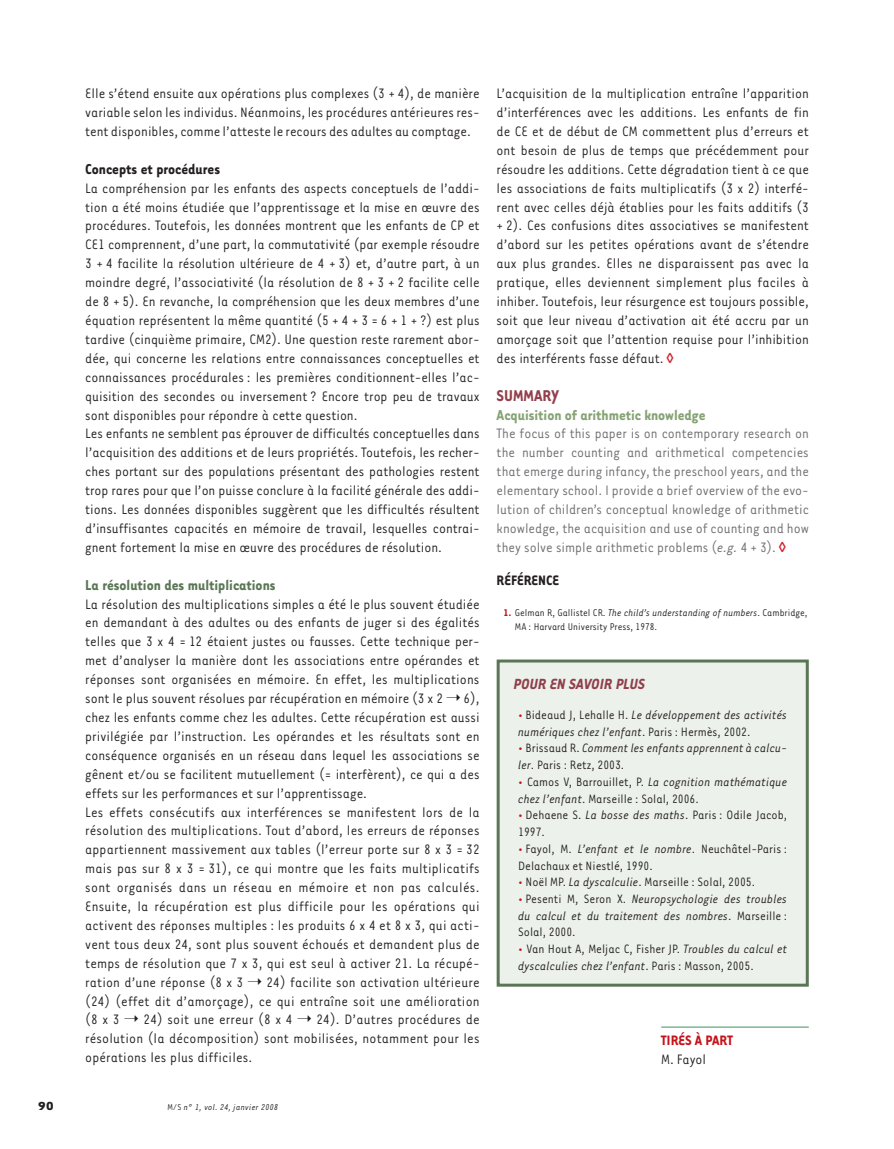
<style>
.page{position:relative;width:894px;height:1149px;background:#fff}
.page>*{position:absolute;margin:0;border:0;box-sizing:border-box;transform-origin:0 0}
.t1{font:700 18px "Tarzana Narrow";color:#913f4b}
.t2{font:italic 700 16.95px "Tarzana Narrow";color:#913f4b}
.t3{font:700 16.5px "Tarzana Narrow";color:#86a375}
.t4{font:700 16.5px "Tarzana Narrow";color:#5a7755}
.t5{font:700 16.5px "Tarzana Narrow";color:#231f20}
.t6{font:15.75px/18.9px "Tarzana Narrow";color:#231f20;text-align:justify}
.t7{font:15.75px/18.9px "Tarzana Narrow";color:#6c6d70;text-align:justify}
.t8{font:700 15.75px "Tarzana Narrow";color:#c4121a}
.t9{font:700 15.75px "Tarzana Narrow";color:#231f20}
.t10{font:13.95px/16.8px "Tarzana Narrow";color:#231f20}
.t11{font:italic 13.95px/16.8px "Tarzana Narrow";color:#231f20}
.t12{font:700 13.5px "Tarzana Wide";color:#231f20}
.t13{font:11.25px/13.5px "Tarzana Narrow";color:#231f20}
.t14{font:italic 9.75px "Tarzana Narrow";letter-spacing:.025em;color:#231f20}
.s1{font-style:normal}
.s2{font-style:italic}
.s3{font-weight:700;color:#c4121a}
.s4{font-style:normal;color:#c4121a}
.s5{color:#c4121a}
</style>
<div class="page">
<hr style="left:661px;top:1026px;width:147px;height:2px;background:#7db894">
<div style="left:498px;top:661px;width:308px;height:324px;background:#ecf1eb"></div>
<div style="left:496px;top:659px;width:312px;height:327px;border:3px solid #5a7755"></div>
<p class="t6" style="left:85px;top:85px;width:396px">Elle s’étend ensuite aux opérations plus complexes (3 + 4), de manière variable selon les individus. Néanmoins, les procédures antérieures res&shy;tent disponibles, comme l’atteste le recours des adultes au comptage.</p>
<p class="t5" style="left:85px;top:163px;width:136px">Concepts et procédures</p>
<p class="t6" style="left:85px;top:180px;width:396px;text-align:left">La compréhension par les enfants des aspects conceptuels de l’addi&shy;tion a été moins étudiée que l’apprentissage et la mise en œuvre des procédures. Toutefois, les données montrent que les enfants de CP et CE1 comprennent, d’une part, la commutativité (par exemple résoudre 3 + 4 facilite la résolution ultérieure de 4 + 3) et, d’autre part, à un moindre degré, l’associativité (la résolution de 8 + 3 + 2 facilite celle de 8 + 5). En revanche, la compréhension que les deux membres d’une équation représentent la même quantité (5 + 4 + 3 = 6 + 1 + ?) est plus tardive (cinquième primaire, CM2). Une question reste rarement abor&shy;dée, qui concerne les relations entre connaissances conceptuelles et connaissances procédurales : les premières conditionnent-elles l’ac&shy;quisition des secondes ou inversement ? Encore trop peu de travaux sont disponibles pour répondre à cette question.<br>Les enfants ne semblent pas éprouver de difficultés conceptuelles dans l’acquisition des additions et de leurs propriétés. Toutefois, les recher&shy;ches portant sur des populations présentant des pathologies restent trop rares pour que l’on puisse conclure à la facilité générale des addi&shy;tions. Les données disponibles suggèrent que les difficultés résultent d’insuffisantes capacités en mémoire de travail, lesquelles contrai&shy;gnent fortement la mise en œuvre des procédures de résolution.</p>
<p class="t4" style="left:85px;top:579px;width:192px">La résolution des multiplications</p>
<p class="t6" style="left:85px;top:596px;width:396px;text-align:left">La résolution des multiplications simples a été le plus souvent étudiée en demandant à des adultes ou des enfants de juger si des égalités telles que 3 x 4 = 12 étaient justes ou fausses. Cette technique per&shy;met d’analyser la manière dont les associations entre opérandes et réponses sont organisées en mémoire. En effet, les multiplications sont le plus souvent résolues par récupération en mémoire (3 x 2 ➝ 6), chez les enfants comme chez les adultes. Cette récupération est aussi privilégiée par l’instruction. Les opérandes et les résultats sont en conséquence organisés en un réseau dans lequel les associations se gênent et/ou se facilitent mutuellement (= interfèrent), ce qui a des effets sur les performances et sur l’apprentissage.<br>Les effets consécutifs aux interférences se manifestent lors de la résolution des multiplications. Tout d’abord, les erreurs de réponses appartiennent massivement aux tables (l’erreur porte sur 8 x 3 = 32 mais pas sur 8 x 3 = 31), ce qui montre que les faits multiplicatifs sont organisés dans un réseau en mémoire et non pas calculés.<br>Ensuite, la récupération est plus difficile pour les opérations qui activent des réponses multiples : les produits 6 x 4 et 8 x 3, qui acti&shy;vent tous deux 24, sont plus souvent échoués et demandent plus de temps de résolution que 7 x 3, qui est seul à activer 21. La récupé&shy;ration d’une réponse (8 x 3 ➝ 24) facilite son activation ultérieure (24) (effet dit d’amorçage), ce qui entraîne soit une amélioration (8 x 3 ➝ 24) soit une erreur (8 x 4 ➝ 24). D’autres procédures de résolution (la décomposition) sont mobilisées, notamment pour les opérations les plus difficiles.</p>
<p class="t12" style="left:38px;top:1101px;width:18px">90</p>
<p class="t14" style="left:167px;top:1103px;width:112px"><span class="s1">M/S</span> n° 1, vol. 24, janvier 2008</p>
<p class="t6" style="left:496px;top:85px;width:313px">L’acquisition de la multiplication entraîne l’apparition d’interférences avec les additions. Les enfants de fin de CE et de début de CM commettent plus d’erreurs et ont besoin de plus de temps que précédemment pour résoudre les additions. Cette dégradation tient à ce que les associations de faits multiplicatifs (3 x 2) interfé&shy;rent avec celles déjà établies pour les faits additifs (3 + 2). Ces confusions dites associatives se manifestent d’abord sur les petites opérations avant de s’étendre aux plus grandes. Elles ne disparaissent pas avec la pratique, elles deviennent simplement plus faciles à inhiber. Toutefois, leur résurgence est toujours possible, soit que leur niveau d’activation ait été accru par un amorçage soit que l’attention requise pour l’inhibition des interférents fasse défaut.</p>
<p class="t1" style="left:496px;top:389px;width:64px">SUMMARY</p>
<p class="t3" style="left:496px;top:409px;width:210px">Acquisition of arithmetic knowledge</p>
<p class="t7" style="left:496px;top:426px;width:313px">The focus of this paper is on contemporary research on the number counting and arithmetical competencies that emerge during infancy, the preschool years, and the elementary school. I provide a brief overview of the evo&shy;lution of children’s conceptual knowledge of arithmetic knowledge, the acquisition and use of counting and how they solve simple arithmetic problems (<span class="s2">e.g.</span> 4 + 3).</p>
<p class="t9" style="left:496px;top:575px;width:64px">RÉFÉRENCE</p>
<p class="t13" style="left:514px;top:607px;width:294px;text-indent:-11px"><span class="s3">1.</span> Gelman R, Gallistel CR. <span class="s2">The child’s understanding of numbers</span>. Cambridge,<br>MA : Harvard University Press, 1978.</p>
<p class="t2" style="left:513px;top:678px;width:133px">POUR EN SAVOIR PLUS</p>
<p class="t11" style="left:518px;top:707px;width:270px"><span class="s4">•</span> <span class="s1">Bideaud J, Lehalle H.</span> Le développement des activités numériques chez l’enfant<span class="s1">. Paris : Hermès, 2002.</span></p>
<p class="t11" style="left:518px;top:741px;width:270px"><span class="s4">•</span> <span class="s1">Brissaud R.</span> Comment les enfants apprennent à calcu&shy;ler<span class="s1">. Paris : Retz, 2003.</span></p>
<p class="t10" style="left:518px;top:774px;width:270px"><span class="s5">•</span> Camos V, Barrouillet, P. <span class="s2">La cognition mathématique chez l’enfant</span>. Marseille : Solal, 2006.</p>
<p class="t10" style="left:518px;top:808px;width:270px"><span class="s5">•</span> Dehaene S. <span class="s2">La bosse des maths</span>. Paris : Odile Jacob,<br>1997.</p>
<p class="t10" style="left:518px;top:841px;width:270px"><span class="s5">•</span> Fayol, M. <span class="s2">L’enfant et le nombre</span>. Neuchâtel-Paris :<br>Delachaux et Niestlé, 1990.</p>
<p class="t10" style="left:518px;top:875px;width:238px"><span class="s5">•</span> Noël MP. <span class="s2">La dyscalculie</span>. Marseille : Solal, 2005.</p>
<p class="t11" style="left:518px;top:891px;width:270px;text-align:justify"><span class="s4">•</span> <span class="s1">Pesenti M, Seron X.</span> Neuropsychologie des troubles du calcul et du traitement des nombres<span class="s1">. Marseille :<br>Solal, 2000.</span></p>
<p class="t10" style="left:518px;top:942px;width:270px"><span class="s5">•</span> Van Hout A, Meljac C, Fisher JP. <span class="s2">Troubles du calcul et dyscalculies chez l’enfant</span>. Paris : Masson, 2005.</p>
<p class="t8" style="left:661px;top:1035px;width:73px">TIRÉS À PART</p>
<p class="t6" style="left:661px;top:1051px;width:46px">M. Fayol</p>
</div>
